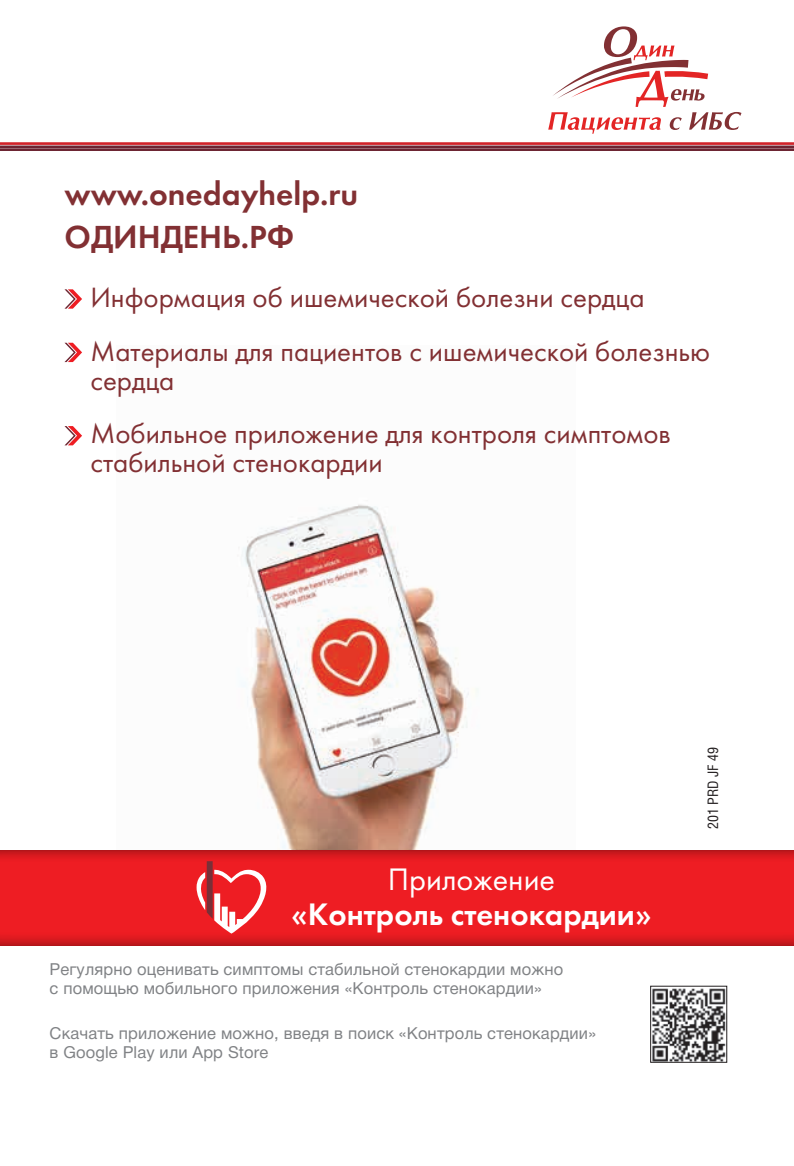
<style>
.page{position:relative;width:794px;height:1166px;background:#fff}
.page>*{position:absolute;margin:0;border:0;box-sizing:border-box;transform-origin:0 0}
.t1{font:33.07px/43.4px "Futura Demi C";color:#823033}
.t2{font:32.2px "Futura Demi C";color:#fff}
.t3{font:32.2px "Futura Book C";color:#fff}
.t4{font:29.05px/53.4px "Futura Book C";color:#823033}
.t5{font:16.62px/18.6px "Helvetica 5 Normal";letter-spacing:.01em;color:#808285}
.t6{font:14.53px "Helios Cond C";color:#231f20}
</style>
<div class="page">
<svg style="left:548px;top:26px;width:193px;height:108px"></svg>
<img style="left:238px;top:504px;width:231px;height:346px">
<img style="left:652px;top:988px;width:73px;height:72px">
<div style="left:650px;top:986px;width:77px;height:76px;border:1px solid #231f20"></div>
<svg style="left:0;top:850px;width:794px;height:96px;background:#e61c21"></svg>
<svg style="left:197px;top:861px;width:72px;height:72px"></svg>
<svg style="left:64px;top:343px;width:18px;height:19px"></svg>
<svg style="left:64px;top:289px;width:18px;height:20px"></svg>
<svg style="left:64px;top:426px;width:18px;height:19px"></svg>
<hr style="left:0;top:143px;width:794px;height:2px;background:#d1232a">
<hr style="left:0;top:145px;width:794px;height:3px;background:#6d2533">
<hr style="left:0;top:148px;width:794px;height:2px;background:#6d2533">
<h1 class="t1" style="left:64px;top:172px;width:295px">www.onedayhelp.ru<br>ОДИНДЕНЬ.РФ</h1>
<h3 class="t4" style="left:90px;top:271px;width:621px">Информация об ишемической болезни сердца<br>Материалы для пациентов с ишемической болезнью</h3>
<h3 class="t4" style="left:90px;top:354px;width:582px">сердца<br>Мобильное приложение для контроля симптомов</h3>
<h3 class="t4" style="left:90px;top:436px;width:294px">стабильной стенокардии</h3>
<h2 class="t3" style="left:388px;top:862px;width:169px">Приложение</h2>
<h2 class="t2" style="left:291px;top:895px;width:362px">«Контроль стенокардии»</h2>
<p class="t5" style="left:50px;top:960px;width:515px">Регулярно оценивать симптомы стабильной стенокардии можно с помощью мобильного приложения «Контроль стенокардии»</p>
<p class="t5" style="left:50px;top:1024px;width:548px">Скачать приложение можно, введя в поиск «Контроль стенокардии» в Google Play или Арр Store</p>
<p class="t6" style="left:704px;top:829px;width:84px;rotate:-90deg">201 PRD JF 49</p>
</div>
